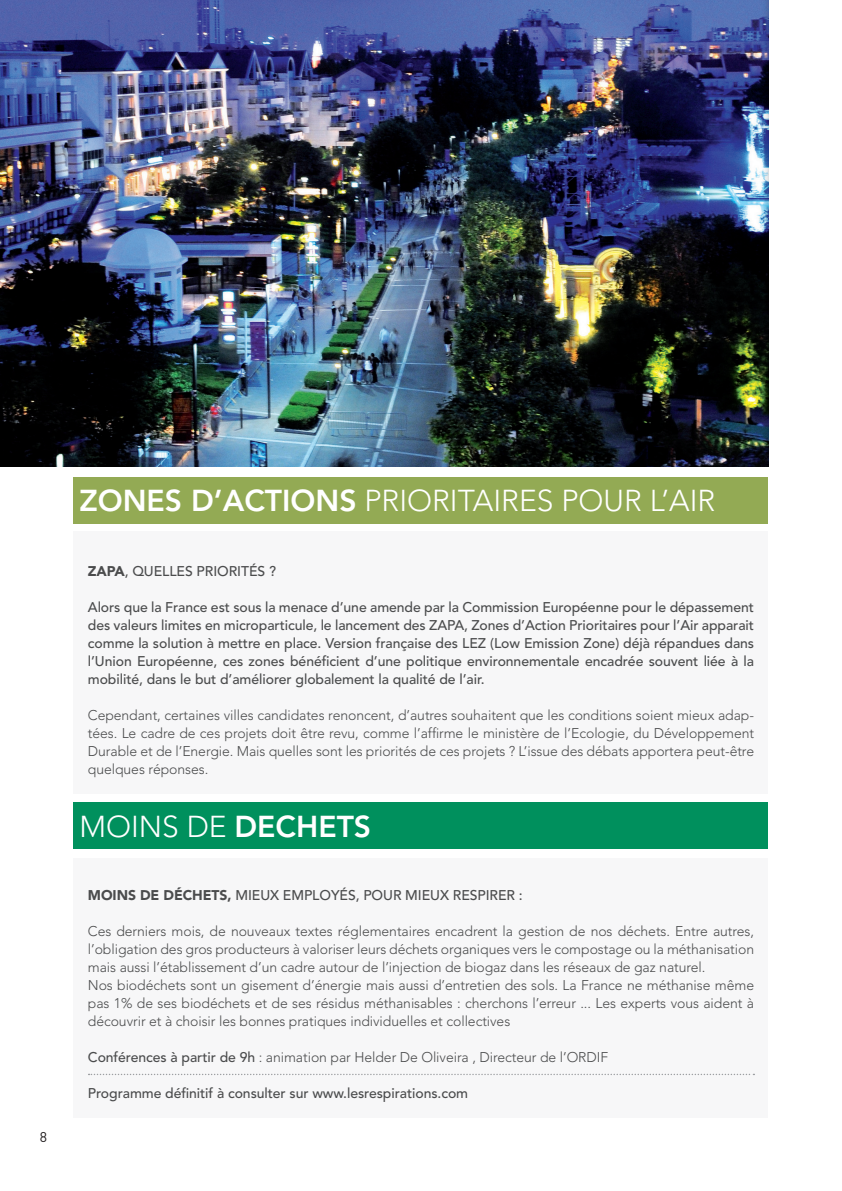
<style>
.page{position:relative;width:842px;height:1191px;background:#fff}
.page>*{position:absolute;margin:0;border:0;box-sizing:border-box;transform-origin:0 0}
.t1{font:300 30px "Avenir";color:#fff}
.t2{font:800 30px "Avenir";color:#fff}
.t3{font:300 14px/18px "Avenir";letter-spacing:-.005em;color:#4b4c4d;text-align:justify}
.t4{font:500 14px/18px "Avenir";letter-spacing:-.005em;color:#4b4c4d;text-align:justify}
.t5{font:14px "DIN";color:#231f20}
.s1{font-weight:800}
.s2{font-weight:900}
.s3{font-weight:500}
</style>
<div class="page">
<div style="left:74px;top:531px;width:694px;height:262px;background:#f7f7f8"></div>
<div style="left:74px;top:857px;width:694px;height:260px;background:#f7f7f8"></div>
<svg style="left:89px;top:1073px;width:665px;height:2px"></svg>
<div style="left:74px;top:802px;width:694px;height:46px;background:#00905d"></div>
<div style="left:74px;top:477px;width:694px;height:46px;background:#93aa54"></div>
<img style="left:0;top:0;width:768px;height:466px">
<p class="t5" style="left:40px;top:1128px;width:9px">8</p>
<h1 class="t2" style="left:79px;top:483px;width:161px">ZONES D’ACTI</h1>
<h1 class="t1" style="left:290px;top:483px;width:107px"><span class="s1">ONs</span> PRIORI</h1>
<h1 class="t1" style="left:458px;top:483px;width:244px">TAIREs POUR L’AIR</h1>
<p class="t4" style="left:88px;top:563px;width:190px"><span class="s2">ZAPA</span>, quelles priorités ?</p>
<p class="t4" style="left:88px;top:599px;width:668px">Alors que la France est sous la menace d’une amende par la Commission Européenne pour le dépassement des valeurs limites en microparticule, le lancement des ZAPA, Zones d’Action Prioritaires pour l’Air apparait comme la solution à mettre en place. Version française des LEZ (Low Emission Zone) déjà répandues dans l’U nion Européenne, ces zones bénéficient d’une politique environnementale encadrée souvent liée à la mobilité, dans le but d’améliorer globalement la qualité de l’air.</p>
<p class="t3" style="left:88px;top:706px;width:668px">Cependant, certaines villes candidates renoncent, d’autres souhaitent que les conditions soient mieux adap&shy;tées. Le cadre de ces projets doit être revu, comme l’affirme le ministère de l’Ecologie, du Développement Durable et de l’Energie. Mais quelles sont les priorités de ces projets ? L’issue des débats apportera peut-être quelques réponses.</p>
<h1 class="t1" style="left:79px;top:808px;width:176px">MoI NS DE <span class="s1">DECHET</span></h1>
<h1 class="t2" style="left:354px;top:808px;width:19px">S</h1>
<p class="t4" style="left:88px;top:887px;width:436px"><span class="s2">MOINS DE DÉCHETS,</span> m ieux employés, pour m ieux respirer :</p>
<p class="t3" style="left:88px;top:922px;width:668px;text-align:left">Ces derniers mois, de nouveaux textes réglementaires encadrent la gestion de nos déchets. Entre autres, l’obligation des gros producteurs à valoriser leurs déchets organiques vers le compostage ou la méthanisation mais aussi l’établissement d’un cadre autour de l’injection de biogaz dans les réseaux de gaz naturel.<br>Nos biodéchets sont un gisement d’énergie mais aussi d’entretien des sols. La France ne méthanise même pas 1% de ses biodéchets et de ses résidus méthanisables : cherchons l’erreur ... Les experts vous aident à découvrir et à choisir les bonnes pratiques individuelles et collectives</p>
<p class="t3" style="left:88px;top:1048px;width:522px"><span class="s3">Conférences à partir de 9h</span> : animation par Helder De Oliveira , Directeur de l’ORDIF</p>
<p class="t4" style="left:88px;top:1085px;width:382px">Programme définitif à consulter sur www.lesrespirations.com</p>
</div>
